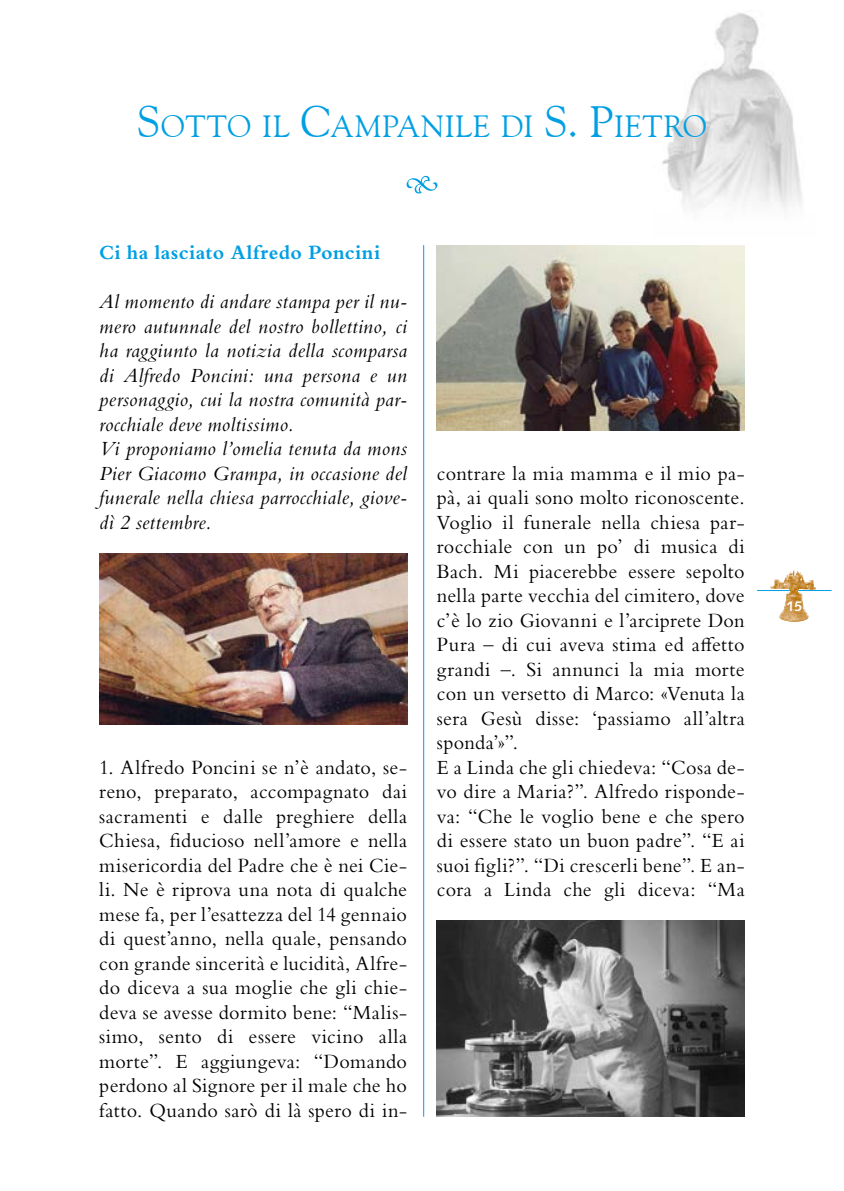
<style>
.page{position:relative;width:844px;height:1191px;background:#fff}
.page>*{position:absolute;margin:0;border:0;box-sizing:border-box;transform-origin:0 0}
.t1{font:30.62px "Goudy Old Style BT";letter-spacing:.02em;color:#009fe3}
.t2{font:21px/24.5px "Bembo Std";letter-spacing:.015em;color:#000;text-align:justify;scale:.96 1}
.t3{font:italic 21px/24.5px "Bembo Std";letter-spacing:.015em;color:#000}
.t4{font:700 21px "Bembo Std";letter-spacing:.025em;color:#009fe3;scale:.96 1}
.t5{font:700 14px "Syntax LT Std";color:#fff}
.s1{font-size:43.75px}
</style>
<div class="page">
<img style="left:662px;top:13px;width:140px;height:197px">
<svg style="left:406px;top:176px;width:31px;height:17px"></svg>
<hr style="left:423px;top:245px;width:1px;height:871px;background:#009fe3">
<img style="left:99px;top:553px;width:308px;height:171px">
<img style="left:437px;top:245px;width:307px;height:185px">
<img style="left:437px;top:920px;width:307px;height:197px">
<hr style="left:756px;top:590px;width:75px;height:1px;background:#009fe3">
<img style="left:770px;top:570px;width:45px;height:51px">
<h1 class="t1" style="left:137px;top:107px;width:571px"><span class="s1">S</span>OTTO IL <span class="s1">C</span>AMPANILE DI <span class="s1">S. P</span>IETRO</h1>
<p class="t4" style="left:99px;top:241px;width:294px">Ci ha lasciato Alfredo Poncini</p>
<p class="t3" style="left:99px;top:289px;width:309px">Al momento di andare stampa per il nu&shy;mero autunnale del nostro bollettino, ci ha raggiunto la notizia della scomparsa di Alfredo Poncini: una persona e un personaggio, cui la nostra comunità par&shy;rocchiale deve moltissimo.<br>Vi proponiamo l’omelia tenuta da mons Pier Giacomo Grampa, in occasione del funerale nella chiesa parrocchiale, giove&shy;dì 2 settembre.</p>
<p class="t2" style="left:99px;top:754px;width:322px">1. Alfredo Poncini se n’è andato, se&shy;reno, preparato, accompagnato dai sacramenti e dalle preghiere della Chiesa, fiducioso nell’amore e nella misericordia del Padre che è nei Cie&shy;li. Ne è riprova una nota di qualche mese fa, per l’esattezza del 14 gennaio di quest’anno, nella quale, pensando con grande sincerità e lucidità, Alfre&shy;do diceva a sua moglie che gli chie&shy;deva se avesse dormito bene: “Malis&shy;simo, sento di essere vicino alla morte”. E aggiungeva: “Domando perdono al Signore per il male che ho fatto. Quando sarò di là spero di in-</p>
<p class="t2" style="left:437px;top:460px;width:322px;text-align:left">contrare la mia mamma e il mio pa&shy;pà, ai quali sono molto riconoscente.<br>Voglio il funerale nella chiesa par&shy;rocchiale con un po’ di musica di Bach. Mi piacerebbe essere sepolto nella parte vecchia del cimitero, dove c’è lo zio Giovanni e l’arciprete Don Pura – di cui aveva stima ed affetto grandi –. Si annunci la mia morte con un versetto di Marco: «Venuta la sera Gesù disse: ‘passiamo all’altra sponda’»”.<br>E a Linda che gli chiedeva: “Cosa de&shy;vo dire a Maria?”. Alfredo risponde&shy;va: “Che le voglio bene e che spero di essere stato un buon padre”. “E ai suoi figli?”. “Di crescerli bene”. E an&shy;cora a Linda che gli diceva: “Ma</p>
<p class="t5" style="left:786px;top:598px;width:17px">15</p>
</div>
